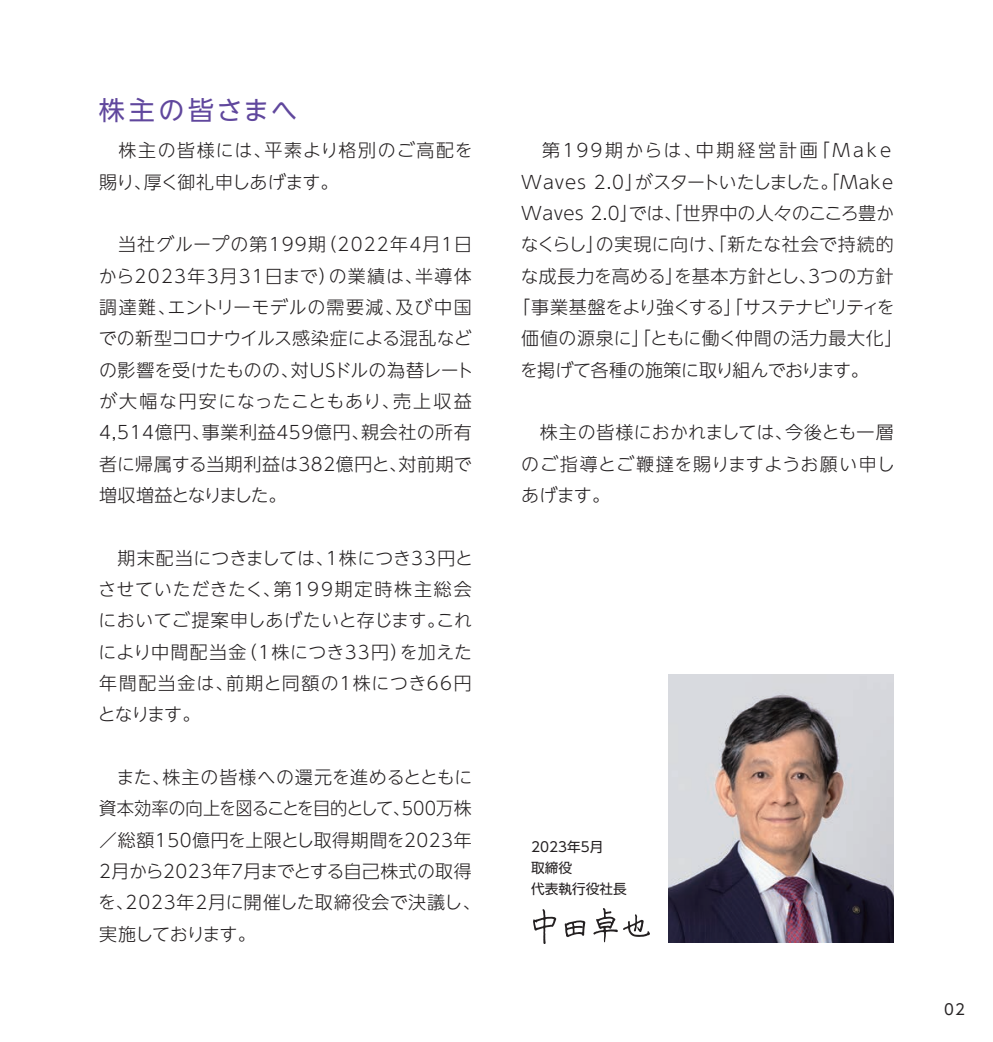
<style>
.page{position:relative;width:993px;height:1042px;background:#fff}
.page>*{position:absolute;margin:0;border:0;box-sizing:border-box;transform-origin:0 0}
.t1{font:26.07px "UD Shin Go NT Pro";letter-spacing:.115em;color:#60479d}
.t2{font:300 18.03px/31.3px "UD Shin Go NT Pro";letter-spacing:.015em;color:#231f20;text-align:justify}
.t3{font:300 18.03px/31.3px "UD Shin Go NT Pro";letter-spacing:.05em;color:#231f20}
.t4{font:300 18.03px "UD Shin Go NT Pro";letter-spacing:-.045em;color:#231f20}
.t5{font:300 18.03px "UD Shin Go NT Pro";letter-spacing:.16em;color:#231f20}
.t6{font:300 18.03px "UD Shin Go NT Pro";letter-spacing:-.02em;color:#231f20}
.t7{font:14.88px "UD Shin Go NT Pro";color:#262324}
.t8{font:13.65px/21px "UD Shin Go NT Pro";color:#231f20}
</style>
<div class="page">
<img style="left:668px;top:674px;width:225px;height:269px">
<svg style="left:533px;top:909px;width:23px;height:35px"></svg>
<svg style="left:593px;top:908px;width:56px;height:34px"></svg>
<svg style="left:564px;top:920px;width:21px;height:17px"></svg>
<h1 class="t1" style="left:99px;top:89px;width:200px">株主の皆さまへ</h1>
<p class="t3" style="left:99px;top:134px;width:375px;text-indent:19px">株主の皆様には、平素より格別のご高配を賜り、厚く御礼申しあげます。</p>
<p class="t2" style="left:99px;top:228px;width:376px;text-indent:19px">当社グループの第199期（2022年4月1日から2023年3月31日まで）の業績は、半導体調達難、エントリーモデルの需要減、及び中国での新型コロナウイルス感染症による混乱などの影響を受けたものの、対USドルの為替レートが大幅な円安になったこともあり、売上収益4,514億円、事業利益459億円、親会社の所有者に帰属する当期利益は382億円と、対前期で増収増益となりました。</p>
<p class="t2" style="left:98px;top:541px;width:376px;text-indent:20px">期末配当につきましては、1株につき33円とさせていただきたく、第199期定時株主総会においてご提案申しあげたいと存じます。これにより中間配当金（1株につき33円）を加えた年間配当金は、前期と同額の１株につき66円となります。</p>
<p class="t2" style="left:98px;top:761px;width:384px;text-align:left;text-indent:18px">また、株主の皆様への還元を進めるとともに資本効率の向上を図ることを目的として、500万株／総額150億円を上限とし取得期間を2023年<br>2月から2023年7月までとする自己株式の取得を、2023年2月に開催した取締役会で決議し、実施しております。</p>
<p class="t5" style="left:521px;top:136px;width:371px">　第１９９期からは、中期経営計画「Make</p>
<p class="t2" style="left:521px;top:165px;width:373px">Waves 2.0」がスタートいたしました。「Make</p>
<p class="t2" style="left:521px;top:197px;width:374px">Waves 2.0」では、「世界中の人々のこころ豊か</p>
<p class="t2" style="left:520px;top:228px;width:374px">なくらし」の実現に向け、「新たな社会で持続的</p>
<p class="t2" style="left:520px;top:259px;width:374px">な成長力を高める」を基本方針とし、３つの方針</p>
<p class="t4" style="left:512px;top:293px;width:384px">「事業基盤をより強くする」「サステナビリティを</p>
<p class="t2" style="left:521px;top:322px;width:383px">価値の源泉に」「ともに働く仲間の活力最大化」</p>
<p class="t6" style="left:520px;top:355px;width:350px">を掲げて各種の施策に取り組んでおります。</p>
<p class="t2" style="left:521px;top:416px;width:375px;text-indent:19px">株主の皆様におかれましては、今後とも一層のご指導とご鞭撻を賜りますようお願い申しあげます。</p>
<p class="t8" style="left:531px;top:835px;width:97px">2023年5月<br>取締役<br>代表執行役社長</p>
<p class="t7" style="left:943px;top:997px;width:23px">02</p>
</div>
